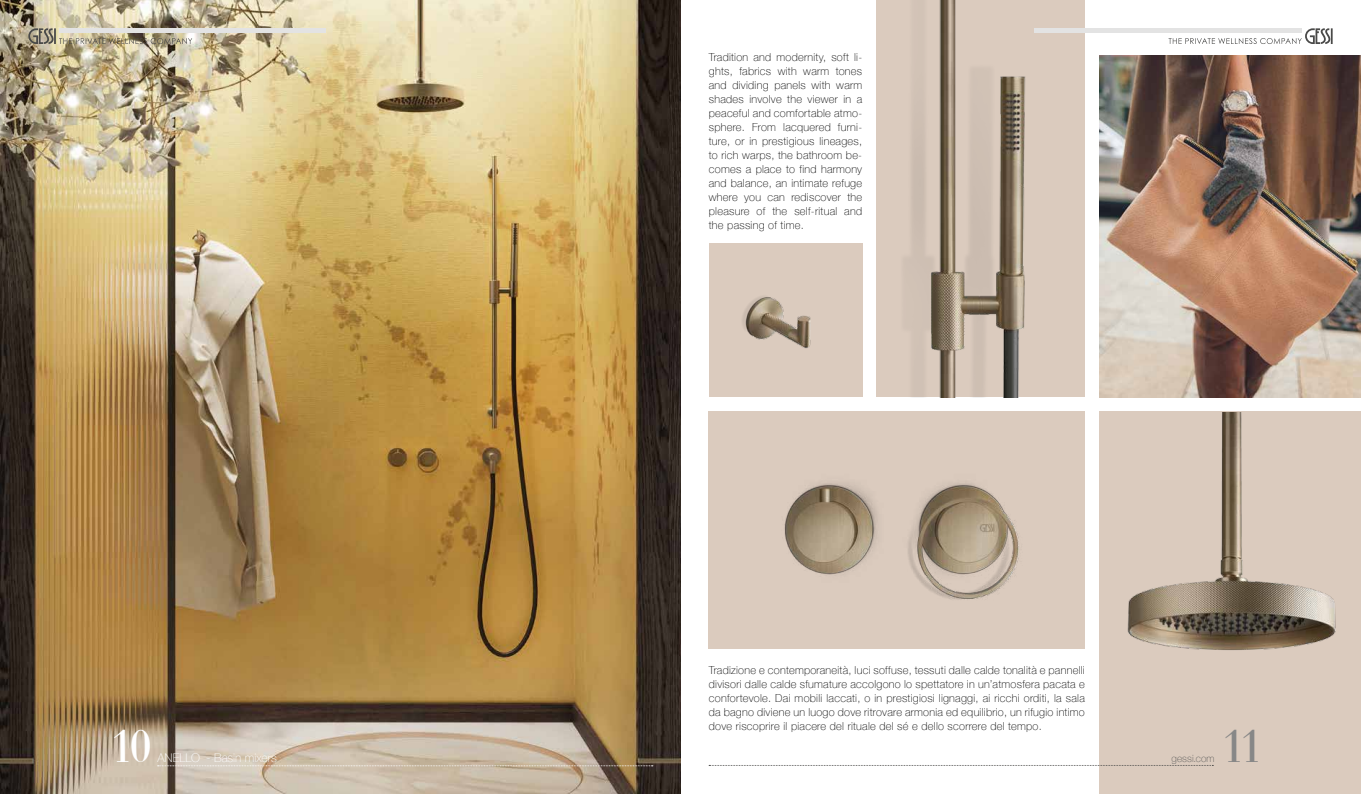
<style>
.page{position:relative;width:1361px;height:794px;background:#fff}
.page>*{position:absolute;margin:0;border:0;box-sizing:border-box;transform-origin:0 0}
.t1{font:48px "Vogue";color:#fff}
.t2{font:48px "Vogue";color:#878787}
.t3{font:100 12px "Helvetica Neue";color:#fff}
.t4{font:100 11px/14px "Helvetica Neue";letter-spacing:.025em;color:#000;text-align:justify}
.t5{font:100 10px "Helvetica Neue";letter-spacing:.005em;color:#575756}
</style>
<div class="page">
<div style="left:1099px;top:411px;width:262px;height:383px;background:#dbcbbe"></div>
<img style="left:1127px;top:412px;width:209px;height:238px">
<img style="left:0;top:0;width:680px;height:794px">
<svg style="left:158px;top:765px;width:495px;height:1px"></svg>
<div style="left:59px;top:28px;width:267px;height:5px;background:#e3e3e3"></div>
<svg style="left:28px;top:28px;width:164px;height:16px"></svg>
<svg style="left:709px;top:765px;width:504px;height:1px"></svg>
<img style="left:709px;top:244px;width:153px;height:153px">
<img style="left:876px;top:0;width:209px;height:397px">
<img style="left:1099px;top:55px;width:262px;height:342px">
<div style="left:709px;top:411px;width:376px;height:238px;background:#dbcbbe"></div>
<img style="left:784px;top:483px;width:235px;height:117px">
<div style="left:1035px;top:28px;width:267px;height:5px;background:#e3e3e3"></div>
<svg style="left:1168px;top:28px;width:164px;height:16px"></svg>
<p class="t4" style="left:709px;top:50px;width:155px">Tradition and modernity, soft li&shy;ghts, fabrics with warm tones and dividing panels with warm shades involve the viewer in a peaceful and comfortable atmo&shy;sphere. From lacquered furni&shy;ture, or in prestigious lineages, to rich warps, the bathroom be&shy;comes a place to find harmony and balance, an intimate refuge where you can rediscover the pleasure of the self-ritual and the passing of time.</p>
<p class="t4" style="left:709px;top:662px;width:377px">Tradizione e contemporaneità, luci soffuse, tessuti dalle calde tonalità e pannelli divisori dalle calde sfumature accolgono lo spettatore in un’atmosfera pacata e confortevole. Dai mobili laccati, o in prestigiosi lignaggi, ai ricchi orditi, la sala da bagno diviene un luogo dove ritrovare armonia ed equilibrio, un rifugio intimo dove riscoprire il piacere del rituale del sé e dello scorrere del tempo.</p>
<h1 class="t1" style="left:110px;top:728px;width:43px">10</h1>
<p class="t3" style="left:157px;top:750px;width:121px">ANELLO - Basin mixers</p>
<p class="t5" style="left:1171px;top:752px;width:44px">gessi.com</p>
<h1 class="t2" style="left:1222px;top:728px;width:41px">11</h1>
</div>
